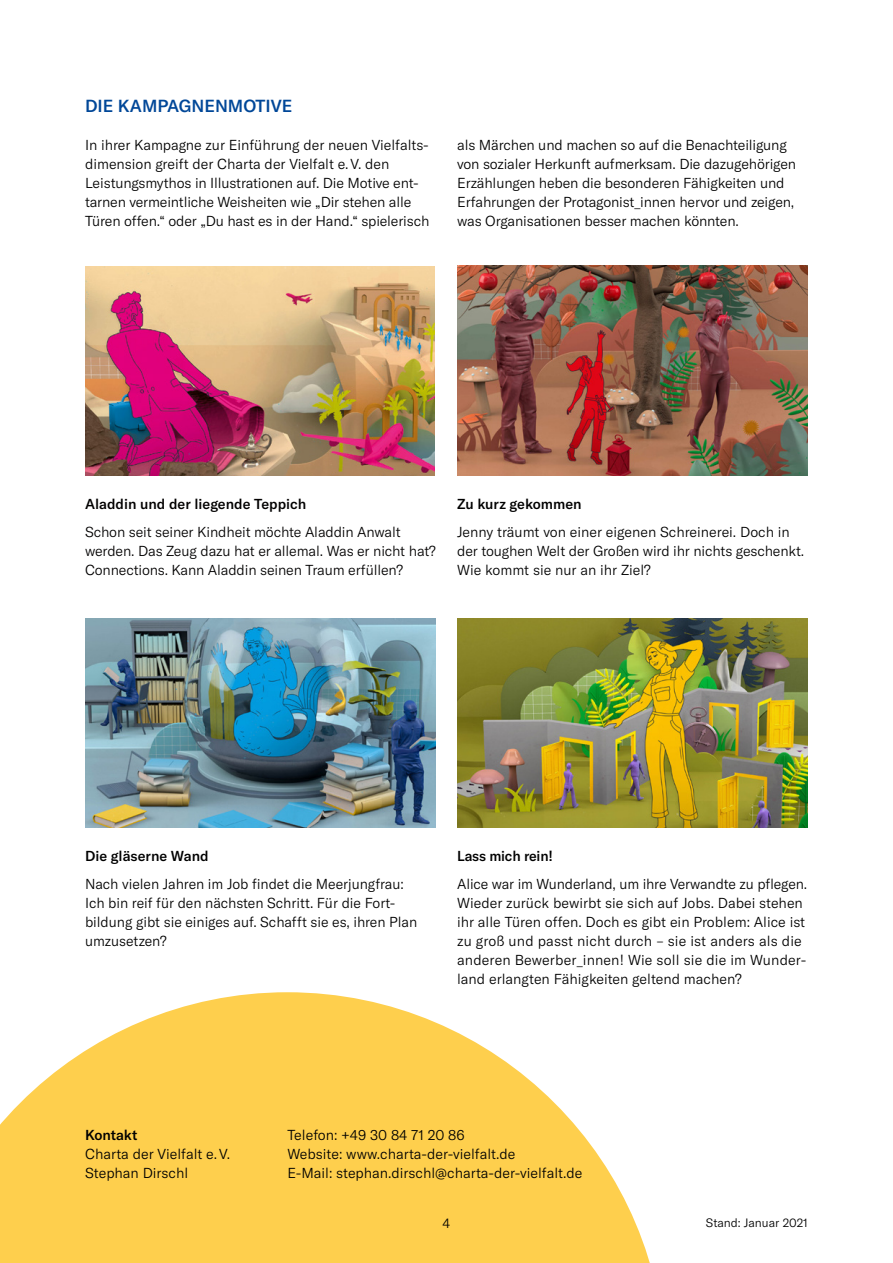
<style>
.page{position:relative;width:893px;height:1263px;background:#fff}
.page>*{position:absolute;margin:0;border:0;box-sizing:border-box;transform-origin:0 0}
.t1{font:500 17.25px "GT America";color:#004798}
.t2{font:300 14.25px/19px "GT America";letter-spacing:-.005em;color:#000}
.t3{font:300 14.25px/19px "GT America";letter-spacing:-.01em;color:#020000}
.t4{font:500 14.25px "GT America";color:#000}
.t5{font:500 14.25px "GT America";color:#020000}
.t6{font:300 13.5px "GT America";color:#000}
.t7{font:300 12px "GT America";color:#000}
</style>
<div class="page">
<svg style="left:0;top:992px;width:650px;height:271px;fill:#fecf4d"></svg>
<img style="left:86px;top:266px;width:349px;height:210px">
<img style="left:458px;top:618px;width:349px;height:210px">
<img style="left:86px;top:618px;width:349px;height:210px">
<img style="left:458px;top:266px;width:349px;height:210px">
<p class="t1" style="left:85px;top:95px;width:209px">DIE KAMPAGNENMOTIVE</p>
<p class="t2" style="left:85px;top:135px;width:346px">In ihrer Kampagne zur Einführung der neuen Vielfalts&shy;dimension greift der Charta der Vielfalt e. V. den Leistungsmythos in Illustrationen auf. Die Motive ent&shy;tarnen vermeintliche Weisheiten wie „Dir stehen alle Türen offen.“ oder „Du hast es in der Hand.“ spielerisch</p>
<p class="t2" style="left:457px;top:135px;width:341px">als Märchen und machen so auf die Benachteiligung von sozialer Herkunft aufmerksam. Die dazugehörigen Erzählungen heben die besonderen Fähigkeiten und Erfahrungen der Protagonist_innen hervor und zeigen, was Organisationen besser machen könnten.</p>
<p class="t5" style="left:85px;top:495px;width:223px">Aladdin und der liegende Teppich</p>
<p class="t3" style="left:85px;top:522px;width:352px">Schon seit seiner Kindheit möchte Aladdin Anwalt werden. Das Zeug dazu hat er allemal. Was er nicht hat?<br>Connections. Kann Aladdin seinen Traum erfüllen?</p>
<p class="t4" style="left:457px;top:495px;width:126px">Zu kurz gekommen</p>
<p class="t2" style="left:457px;top:522px;width:349px">Jenny träumt von einer eigenen Schreinerei. Doch in der toughen Welt der Großen wird ihr nichts geschenkt.<br>Wie kommt sie nur an ihr Ziel?</p>
<p class="t4" style="left:85px;top:848px;width:125px">Die gläserne Wand</p>
<p class="t2" style="left:85px;top:874px;width:334px">Nach vielen Jahren im Job findet die Meerjungfrau:<br>Ich bin reif für den nächsten Schritt. Für die Fort&shy;bildung gibt sie einiges auf. Schafft sie es, ihren Plan umzusetzen?</p>
<p class="t4" style="left:457px;top:848px;width:97px">Lass mich rein!</p>
<p class="t2" style="left:457px;top:874px;width:352px">Alice war im Wunderland, um ihre Verwandte zu pflegen.<br>Wieder zurück bewirbt sie sich auf Jobs. Dabei stehen ihr alle Türen offen. Doch es gibt ein Problem: Alice ist zu groß und passt nicht durch – sie ist anders als die anderen Bewerber_innen! Wie soll sie die im Wunder&shy;land erlangten Fähigkeiten geltend machen?</p>
<p class="t4" style="left:85px;top:1126px;width:54px">Kontakt</p>
<p class="t2" style="left:85px;top:1144px;width:147px">Charta der Vielfalt e. V.<br>Stephan Dirschl</p>
<p class="t2" style="left:287px;top:1125px;width:297px">Telefon: +49 30 84 71 20 86<br>Website: www.charta-der-vielfalt.de<br>E-Mail: stephan.dirschl@charta-der-vielfalt.de</p>
<p class="t6" style="left:443px;top:1215px;width:9px">4</p>
<p class="t7" style="left:706px;top:1215px;width:104px">Stand: Januar 2021</p>
</div>
